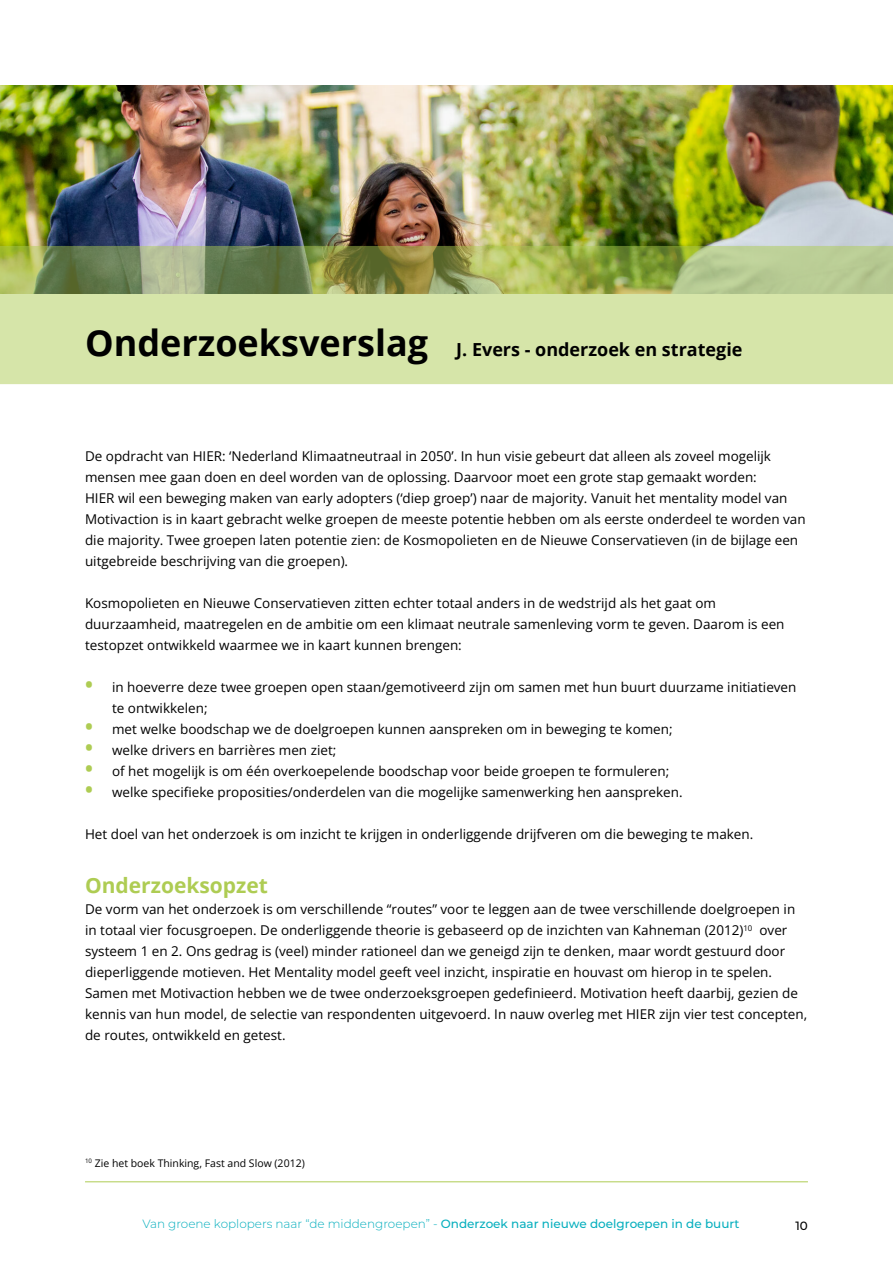
<style>
.page{position:relative;width:893px;height:1263px;background:#fff}
.page>*{position:absolute;margin:0;border:0;box-sizing:border-box;transform-origin:0 0}
.Paragraaf_groen{font:700 21px "Open Sans";color:#aecc53}
.t1{font:700 18px "Open Sans";color:#000}
.t2{font:13.5px/21px "Open Sans";color:#000}
.t3{font:300 12px "Montserrat";color:#07afbe}
.t4{font:500 12px "Montserrat";color:#000}
.t5{font:10.5px "Open Sans";color:#000}
.s1{font-size:36px}
.s2{font-weight:700;font-size:21px;color:#aecc53}
.s3{font-weight:500}
</style>
<div class="page">
<hr style="left:85px;top:1181px;width:723px;height:1px;background:#aecc53">
<img style="left:0;top:85px;width:893px;height:161px">
<svg style="left:0;top:246px;width:893px;height:138px;background:#bece90"></svg>
<p class="t1" style="left:85px;top:337px;width:659px"><span class="s1">Onderzoeksverslag</span> J. Evers - onderzoek en strategie</p>
<p class="t2" style="left:85px;top:445px;width:722px">De opdracht van HIER: ‘Nederland Klimaatneutraal in 2050’. In hun visie gebeurt dat alleen als zoveel mogelijk mensen mee gaan doen en deel worden van de oplossing. Daarvoor moet een grote stap gemaakt worden:<br>HIER wil een beweging maken van early adopters (‘diep groep’) naar de majority. Vanuit het mentality model van Motivaction is in kaart gebracht welke groepen de meeste potentie hebben om als eerste onderdeel te worden van die majority. Twee groepen laten potentie zien: de Kosmopolieten en de Nieuwe Conservatieven (in de bijlage een uitgebreide beschrijving van die groepen).</p>
<p class="t2" style="left:85px;top:592px;width:701px">Kosmopolieten en Nieuwe Conservatieven zitten echter totaal anders in de wedstrijd als het gaat om duurzaamheid, maatregelen en de ambitie om een klimaat neutrale samenleving vorm te geven. Daarom is een testopzet ontwikkeld waarmee we in kaart kunnen brengen:</p>
<p class="t2" style="left:112px;top:676px;width:686px;text-indent:-27px"><span class="s2">•</span> in hoeverre deze twee groepen open staan/gemotiveerd zijn om samen met hun buurt duurzame initiatieven te ontwikkelen;</p>
<p class="t2" style="left:85px;top:718px;width:589px"><span class="s2">•</span> met welke boodschap we de doelgroepen kunnen aanspreken om in beweging te komen;</p>
<p class="t2" style="left:85px;top:739px;width:253px"><span class="s2">•</span> welke drivers en barrières men ziet;</p>
<p class="t2" style="left:85px;top:760px;width:586px"><span class="s2">•</span> of het mogelijk is om één overkoepelende boodschap voor beide groepen te formuleren;</p>
<p class="t2" style="left:85px;top:781px;width:599px"><span class="s2">•</span> welke specifieke proposities/onderdelen van die mogelijke samenwerking hen aanspreken.</p>
<p class="t2" style="left:85px;top:823px;width:670px">Het doel van het onderzoek is om inzicht te krijgen in onderliggende drijfveren om die beweging te maken.</p>
<p class="Paragraaf_groen" style="left:85px;top:871px;width:184px">Onderzoeksopzet</p>
<p class="t2" style="left:85px;top:898px;width:724px">De vorm van het onderzoek is om verschillende “routes” voor te leggen aan de twee verschillende doelgroepen in in totaal vier focusgroepen. De onderliggende theorie is gebaseerd op de inzichten van Kahneman (2012)<sup>10</sup> over systeem 1 en 2. Ons gedrag is (veel) minder rationeel dan we geneigd zijn te denken, maar wordt gestuurd door dieperliggende motieven. Het Mentality model geeft veel inzicht, inspiratie en houvast om hierop in te spelen.<br>Samen met Motivaction hebben we de twee onderzoeksgroepen gedefinieerd. Motivation heeft daarbij, gezien de kennis van hun model, de selectie van respondenten uitgevoerd. In nauw overleg met HIER zijn vier test concepten, de routes, ontwikkeld en getest.</p>
<p class="t5" style="left:85px;top:1156px;width:221px"><sup>10</sup> Zie het boek Thinking, Fast and Slow (2012)</p>
<p class="t3" style="left:142px;top:1215px;width:599px">Van groene koplopers naar “de middengroepen” - <span class="s3">Onderzoek naar nieuwe doelgroepen in de buurt</span></p>
<p class="t4" style="left:795px;top:1217px;width:14px">10</p>
</div>
